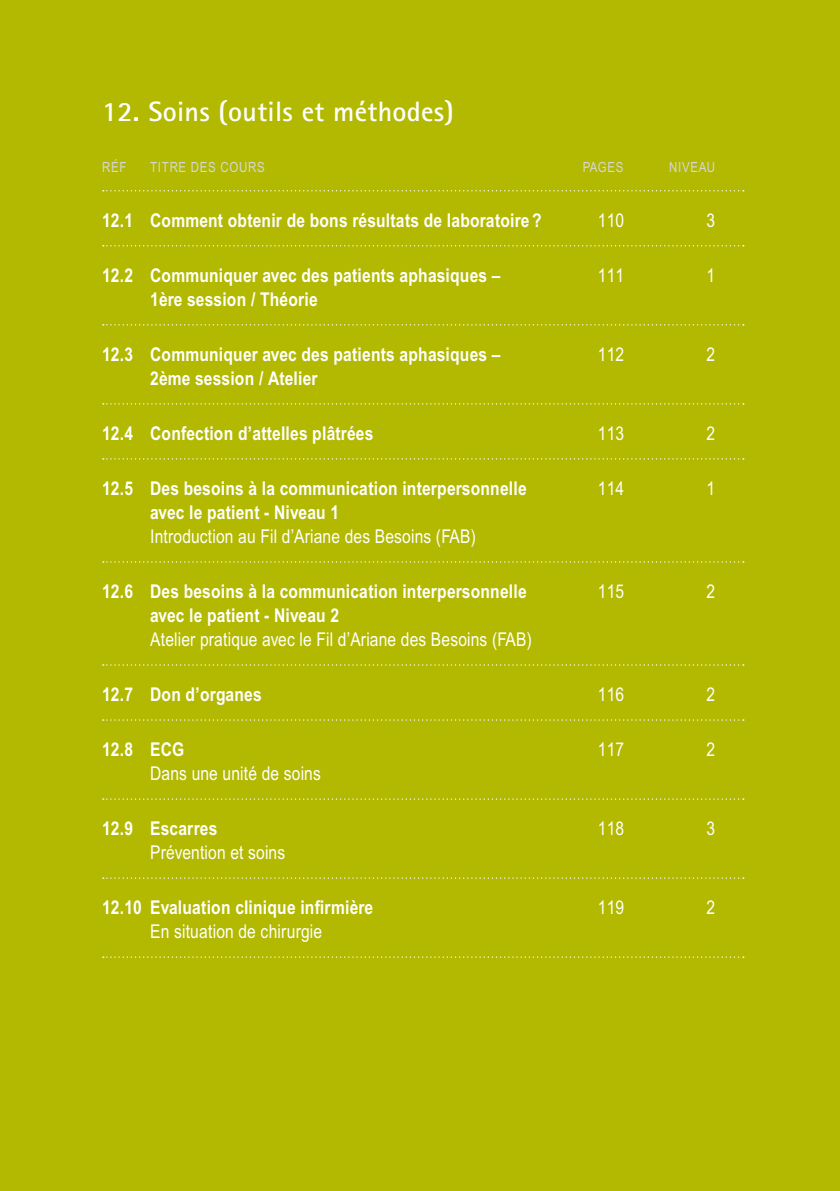
<style>
.page{position:relative;width:840px;height:1191px;background:#fff}
.page>*{position:absolute;margin:0;border:0;box-sizing:border-box;transform-origin:0 0}
.t1{font:700 28px "Rotis Sans Serif";letter-spacing:.01em;color:#fff}
.t2{font:700 19px "Arial Narrow";letter-spacing:.01em;color:#fff}
.t3{font:19px "Arial Narrow";letter-spacing:.01em;color:#fff}
.t4{font:14px "Arial Narrow";letter-spacing:.05em;color:#d6d7d7}
</style>
<div class="page">
<div style="left:0;top:0;width:839px;height:1191px;background:#b2b900"></div>
<svg style="left:103px;top:190px;width:640px;height:1px"></svg>
<svg style="left:103px;top:245px;width:640px;height:1px"></svg>
<svg style="left:103px;top:324px;width:640px;height:1px"></svg>
<svg style="left:103px;top:403px;width:640px;height:1px"></svg>
<svg style="left:103px;top:458px;width:640px;height:1px"></svg>
<svg style="left:103px;top:561px;width:640px;height:1px"></svg>
<svg style="left:103px;top:664px;width:640px;height:1px"></svg>
<svg style="left:103px;top:719px;width:640px;height:1px"></svg>
<svg style="left:103px;top:798px;width:640px;height:1px"></svg>
<svg style="left:103px;top:877px;width:640px;height:1px"></svg>
<svg style="left:103px;top:956px;width:640px;height:1px"></svg>
<h1 class="t1" style="left:102px;top:94px;width:353px">12. Soins (outils et méthodes)</h1>
<p class="t4" style="left:102px;top:159px;width:22px">Réf</p>
<p class="t4" style="left:150px;top:159px;width:16px">Titre</p>
<p class="t4" style="left:191px;top:159px;width:9px">des</p>
<p class="t4" style="left:220px;top:159px;width:9px">cours</p>
<p class="t4" style="left:582px;top:159px;width:16px">Pages</p>
<p class="t4" style="left:669px;top:159px;width:17px">Niveau</p>
<p class="t2" style="left:102px;top:209px;width:441px">12.1 Comment obtenir de bons résultats de laboratoire ?</p>
<p class="t3" style="left:597px;top:209px;width:28px">110</p>
<p class="t3" style="left:706px;top:209px;width:10px">3</p>
<p class="t2" style="left:102px;top:264px;width:399px">12.2 Communiquer avec des patients aphasiques –</p>
<p class="t3" style="left:597px;top:264px;width:28px">111</p>
<p class="t3" style="left:706px;top:264px;width:10px">1</p>
<p class="t2" style="left:150px;top:288px;width:169px">1ère session / Théorie</p>
<p class="t2" style="left:102px;top:343px;width:399px">12.3 Communiquer avec des patients aphasiques –</p>
<p class="t3" style="left:597px;top:343px;width:28px">112</p>
<p class="t3" style="left:706px;top:343px;width:10px">2</p>
<p class="t2" style="left:150px;top:367px;width:169px">2ème session / Atelier</p>
<p class="t2" style="left:102px;top:422px;width:272px">12.4 Confection d’attelles plâtrées</p>
<p class="t3" style="left:597px;top:422px;width:28px">113</p>
<p class="t3" style="left:706px;top:422px;width:10px">2</p>
<p class="t2" style="left:102px;top:477px;width:426px">12.5 Des besoins à la communication interpersonnelle</p>
<p class="t3" style="left:597px;top:477px;width:28px">114</p>
<p class="t3" style="left:706px;top:477px;width:10px">1</p>
<p class="t2" style="left:150px;top:501px;width:190px">avec le patient - Niveau 1</p>
<p class="t3" style="left:150px;top:525px;width:327px">Introduction au Fil d’Ariane des Besoins (FAB)</p>
<p class="t2" style="left:102px;top:580px;width:426px">12.6 Des besoins à la communication interpersonnelle</p>
<p class="t3" style="left:597px;top:580px;width:28px">115</p>
<p class="t3" style="left:706px;top:580px;width:10px">2</p>
<p class="t2" style="left:150px;top:604px;width:190px">avec le patient - Niveau 2</p>
<p class="t3" style="left:150px;top:628px;width:383px">Atelier pratique avec le Fil d’Ariane des Besoins (FAB)</p>
<p class="t2" style="left:102px;top:683px;width:161px">12.7 Don d’organes</p>
<p class="t3" style="left:597px;top:683px;width:28px">116</p>
<p class="t3" style="left:706px;top:683px;width:10px">2</p>
<p class="t2" style="left:102px;top:738px;width:84px">12.8 ECG</p>
<p class="t3" style="left:597px;top:738px;width:28px">117</p>
<p class="t3" style="left:706px;top:738px;width:10px">2</p>
<p class="t3" style="left:150px;top:762px;width:172px">Dans une unité de soins</p>
<p class="t2" style="left:102px;top:817px;width:117px">12.9 Escarres</p>
<p class="t3" style="left:597px;top:817px;width:28px">118</p>
<p class="t3" style="left:706px;top:817px;width:10px">3</p>
<p class="t3" style="left:150px;top:841px;width:136px">Prévention et soins</p>
<p class="t2" style="left:102px;top:896px;width:272px">12.10 Evaluation clinique infirmière</p>
<p class="t3" style="left:597px;top:896px;width:28px">119</p>
<p class="t3" style="left:706px;top:896px;width:10px">2</p>
<p class="t3" style="left:150px;top:920px;width:173px">En situation de chirurgie</p>
</div>
